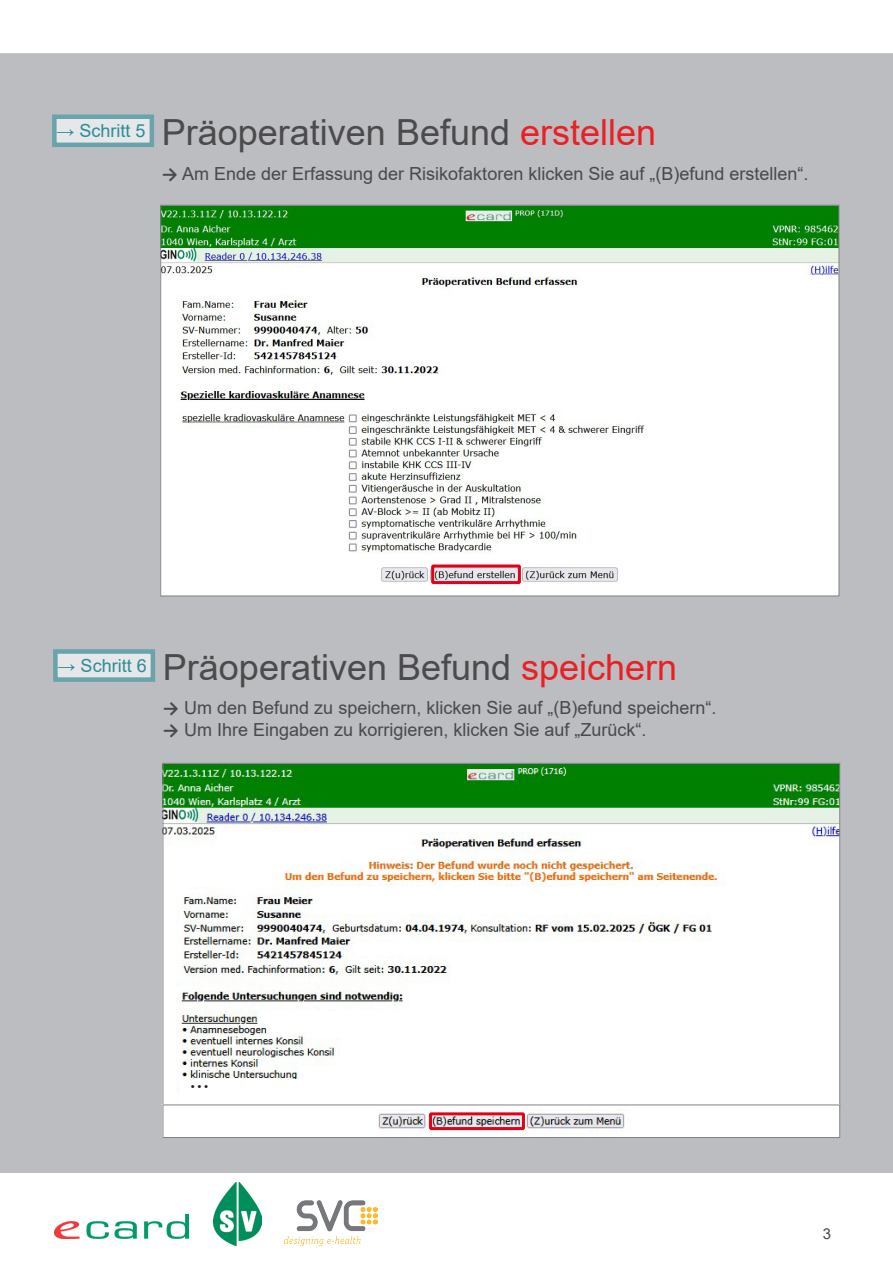
<style>
.page{position:relative;width:893px;height:1263px;background:#fff}
.page>*{position:absolute;margin:0;border:0;box-sizing:border-box;transform-origin:0 0}
.t1{font:36px "Arial";color:#4b4a4d}
.t2{font:27px "Times New Roman";color:#231f20}
.t3{font:18px "Arial";color:#48494e}
.t4{font:18px "Arial";color:#2a8d97}
.t5{font:15px "Arial";color:#48494e}
.s1{color:#e92025}
.s2{font-family:"Calibri";font-weight:700}
</style>
<div class="page">
<div style="left:0;top:53px;width:893px;height:1120px;background:#bcbdc0"></div>
<div style="left:54px;top:117px;width:98px;height:28px;background:#e6e7e9"></div>
<div style="left:52px;top:114px;width:102px;height:33px;border:4px solid #69a3ab"></div>
<div style="left:55px;top:651px;width:98px;height:29px;background:#e6e7e9"></div>
<div style="left:53px;top:649px;width:102px;height:33px;border:4px solid #69a3ab"></div>
<img style="left:284px;top:1201px;width:93px;height:44px">
<img style="left:55px;top:1214px;width:134px;height:24px">
<img style="left:213px;top:1183px;width:49px;height:62px">
<img style="left:162px;top:207px;width:675px;height:387px">
<div style="left:431px;top:564px;width:90px;height:20px;border:3px solid #df021d"></div>
<img style="left:165px;top:765px;width:673px;height:371px">
<div style="left:180px;top:1079px;width:256px;height:25px;background:#fff"></div>
<div style="left:163px;top:1104px;width:677px;height:34px;border:1px solid #808285"></div>
<div style="left:429px;top:1112px;width:96px;height:18px;border:3px solid #df021d"></div>
<p class="t4" style="left:57px;top:119px;width:91px">→ Schritt 5</p>
<p class="t1" style="left:162px;top:107px;width:496px">Präoperativen Befund <span class="s1">erstellen</span></p>
<p class="t3" style="left:162px;top:161px;width:648px"><span class="s2">→</span> Am Ende der Erfassung der Risikofaktoren klicken Sie auf „(B)efund erstellen“.</p>
<p class="t4" style="left:58px;top:653px;width:91px">→ Schritt 6</p>
<p class="t1" style="left:163px;top:642px;width:516px">Präoperativen Befund <span class="s1">speichern</span></p>
<p class="t3" style="left:163px;top:696px;width:555px"><span class="s2">→</span> Um den Befund zu speichern, klicken Sie auf „(B)efund speichern“.</p>
<p class="t3" style="left:163px;top:717px;width:485px"><span class="s2">→</span> Um Ihre Eingaben zu korrigieren, klicken Sie auf „Zurück“.</p>
<p class="t2" style="left:189px;top:1059px;width:22px">...</p>
<p class="t5" style="left:823px;top:1223px;width:10px">3</p>
</div>
